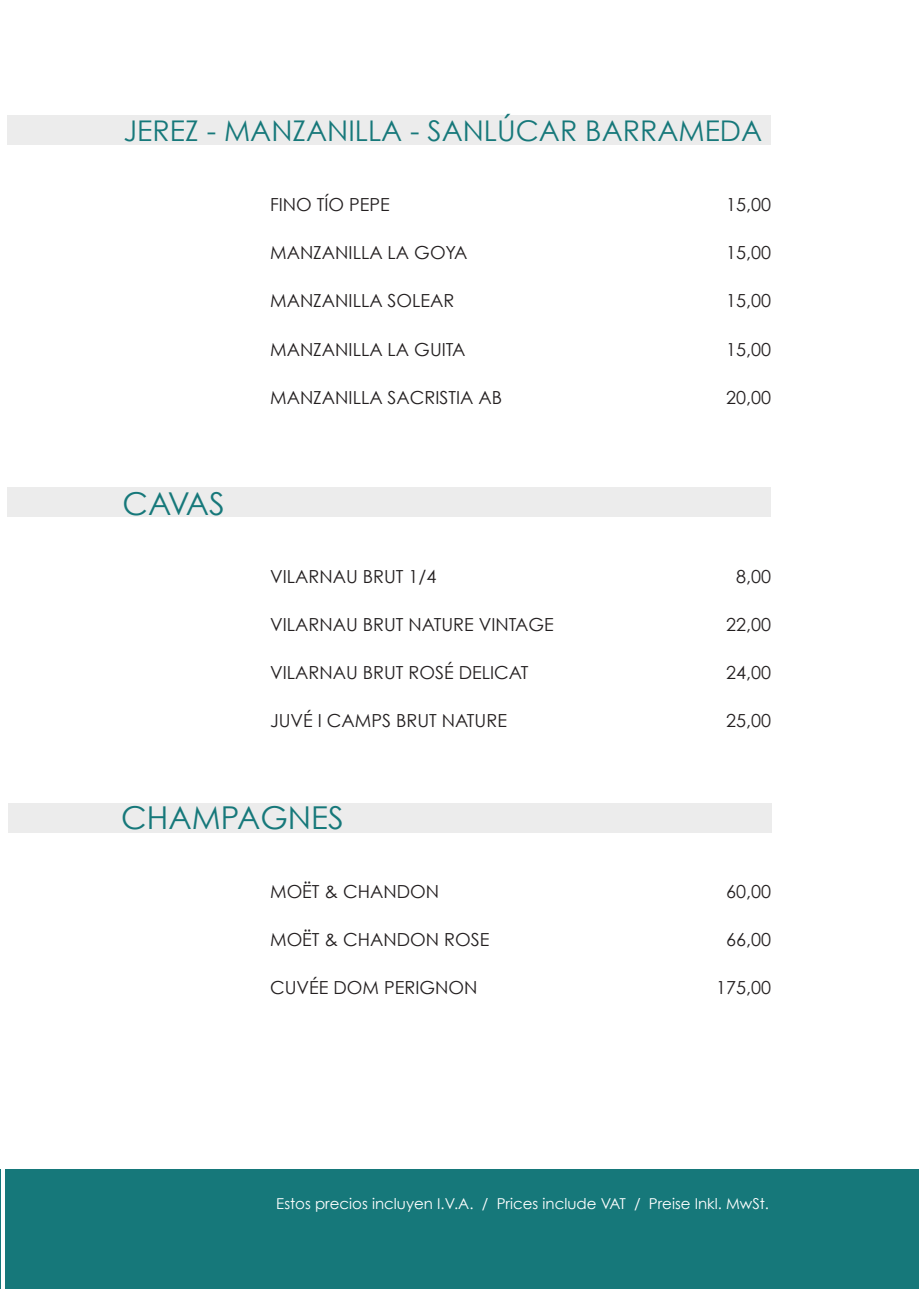
<style>
.page{position:relative;width:919px;height:1289px;background:#fff}
.page>*{position:absolute;margin:0;border:0;box-sizing:border-box;transform-origin:0 0}
.t1{font:31.5px "Century Gothic";color:#16787a}
.t2{font:28.5px "Century Gothic";color:#16787a}
.t3{font:18px "Century Gothic";color:#231f20}
.t4{font:15px "Century Gothic";color:#fff}
</style>
<div class="page">
<div style="left:7px;top:115px;width:763px;height:29px;background:#ececec"></div>
<div style="left:7px;top:487px;width:763px;height:30px;background:#ececec"></div>
<hr style="left:0;top:1168px;width:1px;height:120px;background:#16787a">
<div style="left:5px;top:1168px;width:913px;height:120px;background:#16787a"></div>
<div style="left:9px;top:802px;width:763px;height:30px;background:#ececec"></div>
<h2 class="t2" style="left:123px;top:113px;width:640px">JEREZ - MANZANILLA - SANLÚCAR BARRAMEDA</h2>
<h1 class="t1" style="left:123px;top:484px;width:104px">CAVAS</h1>
<p class="t3" style="left:270px;top:194px;width:121px">FINO TÍO PEPE</p>
<p class="t3" style="left:270px;top:242px;width:199px">MANZANILLA LA GOYA</p>
<p class="t3" style="left:270px;top:290px;width:186px">MANZANILLA SOLEAR</p>
<p class="t3" style="left:270px;top:338px;width:197px">MANZANILLA LA GUITA</p>
<p class="t3" style="left:270px;top:386px;width:234px">MANZANILLA SACRISTIA AB</p>
<p class="t3" style="left:270px;top:565px;width:168px">VILARNAU BRUT 1/4</p>
<p class="t3" style="left:270px;top:613px;width:285px">VILARNAU BRUT NATURE VINTAGE</p>
<p class="t3" style="left:270px;top:661px;width:260px">VILARNAU BRUT ROSÉ DELICAT</p>
<p class="t3" style="left:270px;top:709px;width:238px">JUVÉ I CAMPS BRUT NATURE</p>
<h1 class="t1" style="left:121px;top:798px;width:224px">CHAMPAGNES</h1>
<p class="t3" style="left:270px;top:880px;width:171px">MOËT &amp; CHANDON</p>
<p class="t3" style="left:270px;top:928px;width:221px">MOËT &amp; CHANDON ROSE</p>
<p class="t3" style="left:270px;top:976px;width:209px">CUVÉE DOM PERIGNON</p>
<p class="t3" style="left:726px;top:194px;width:46px">15,00</p>
<p class="t3" style="left:726px;top:242px;width:46px">15,00</p>
<p class="t3" style="left:726px;top:290px;width:46px">15,00</p>
<p class="t3" style="left:726px;top:338px;width:46px">15,00</p>
<p class="t3" style="left:726px;top:386px;width:46px">20,00</p>
<p class="t3" style="left:736px;top:565px;width:36px">8,00</p>
<p class="t3" style="left:726px;top:613px;width:46px">22,00</p>
<p class="t3" style="left:726px;top:661px;width:46px">24,00</p>
<p class="t3" style="left:726px;top:709px;width:46px">25,00</p>
<p class="t3" style="left:726px;top:880px;width:46px">60,00</p>
<p class="t3" style="left:726px;top:929px;width:46px">66,00</p>
<p class="t3" style="left:716px;top:977px;width:56px">175,00</p>
<p class="t4" style="left:276px;top:1194px;width:494px">Estos precios incluyen I.V.A. / Prices include VAT / Preise Inkl. MwSt.</p>
</div>
